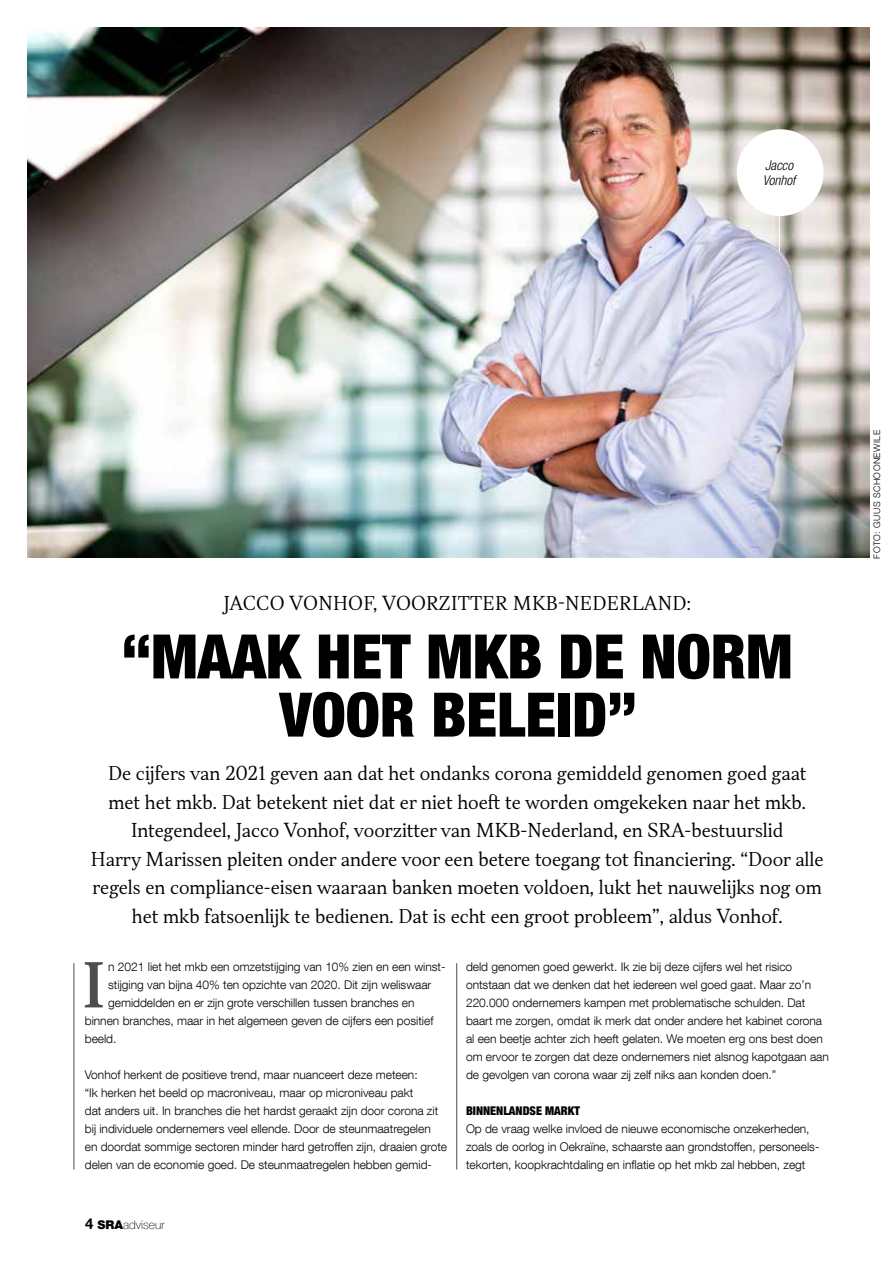
<style>
.page{position:relative;width:893px;height:1263px;background:#fff}
.page>*{position:absolute;margin:0;border:0;box-sizing:border-box;transform-origin:0 0}
.t1{font:900 condensed 61.35px/58.2px "Helvetica Neue LT Com";color:#000;text-align:center}
.t2{font:500 58.8px "TT Jenevers";color:#4e4d4c}
.t3{font:300 18px/28.5px "TT Jenevers";color:#000;text-align:center}
.t4{font:italic 300 condensed 13.5px/15px "Helvetica Neue LT Com";color:#000}
.t5{font:300 12px/18px "Helvetica Neue LT Com";color:#000}
.t6{font:900 condensed 12px "Helvetica Neue LT Com";color:#000}
.t7{font:100 12px "Helvetica Neue LT Com";color:#000}
.t8{font:300 9px "Helvetica Neue LT Com";letter-spacing:.05em;color:#000}
.s1{font-weight:700;font-size:15px}
.s2{font-weight:900}
</style>
<div class="page">
<img style="left:27px;top:27px;width:843px;height:530px">
<hr style="left:74px;top:963px;width:1px;height:206px;background:#4e4d4c">
<hr style="left:456px;top:963px;width:1px;height:206px;background:#4e4d4c">
<div style="left:737px;top:129px;width:86px;height:87px;background:#fff;border-radius:50%"></div>
<hr style="left:779px;top:210px;width:1px;height:41px;background:#fff">
<p class="t4" style="left:763px;top:157px;width:34px">Jacco<br>Vonhof</p>
<h3 class="t3" style="left:223px;top:590px;width:469px">JACCO VONHOF, VOORZITTER MKB-NEDERLAND:</h3>
<h1 class="t1" style="left:122px;top:627px;width:672px">“MAAK HET MKB DE NORM<br>VOOR BELEID”</h1>
<p class="t3" style="left:91px;top:759px;width:734px">De cijfers van 2021 geven aan dat het ondanks corona gemiddeld genomen goed gaat met het mkb. Dat betekent niet dat er niet hoeft te worden omgekeken naar het mkb.<br>Integendeel, Jacco Vonhof, voorzitter van MKB-Nederland, en SRA-bestuurslid<br>Harry Marissen pleiten onder andere voor een betere toegang tot financiering. “Door alle regels en compliance-eisen waaraan banken moeten voldoen, lukt het nauwelijks nog om het mkb fatsoenlijk te bedienen. Dat is echt een groot probleem”, aldus Vonhof.</p>
<h2 class="t2" style="left:83px;top:946px;width:24px">I</h2>
<p class="t5" style="left:108px;top:958px;width:339px">n 2021 liet het mkb een omzetstijging van 10% zien en een winst-</p>
<p class="t5" style="left:108px;top:976px;width:325px">stijging van bijna 40% ten opzichte van 2020. Dit zijn weliswaar</p>
<p class="t5" style="left:108px;top:994px;width:308px">gemiddelden en er zijn grote verschillen tussen branches en</p>
<p class="t5" style="left:85px;top:1012px;width:350px">binnen branches, maar in het algemeen geven de cijfers een positief</p>
<p class="t5" style="left:85px;top:1030px;width:33px">beeld.</p>
<p class="t5" style="left:85px;top:1066px;width:364px">Vonhof herkent de positieve trend, maar nuanceert deze meteen:<br>“Ik herken het beeld op macroniveau, maar op microniveau pakt<br>dat anders uit. In branches die het hardst geraakt zijn door corona zit bij individuele ondernemers veel ellende. Door de steunmaatregelen<br>en doordat sommige sectoren minder hard getroffen zijn, draaien grote delen van de economie goed. De steunmaatregelen hebben gemid-</p>
<p class="t7" style="left:85px;top:1218px;width:81px"><span class="s1">4</span> <span class="s2">SRA</span>adviseur</p>
<p class="t5" style="left:466px;top:958px;width:364px">deld genomen goed gewerkt. Ik zie bij deze cijfers wel het risico ontstaan dat we denken dat het iedereen wel goed gaat. Maar zo’n 220.000 ondernemers kampen met problematische schulden. Dat baart me zorgen, omdat ik merk dat onder andere het kabinet corona al een beetje achter zich heeft gelaten. We moeten erg ons best doen om ervoor te zorgen dat deze ondernemers niet alsnog kapotgaan aan de gevolgen van corona waar zij zelf niks aan konden doen.”</p>
<p class="t6" style="left:466px;top:1104px;width:115px">BINNENLANDSE MARKT</p>
<p class="t5" style="left:466px;top:1120px;width:353px">Op de vraag welke invloed de nieuwe economische onzekerheden, zoals de oorlog in Oekraïne, schaarste aan grondstoffen, personeels&shy;tekorten, koopkrachtdaling en inflatie op het mkb zal hebben, zegt</p>
<p class="t8" style="left:871px;top:558px;width:130px;rotate:-90deg">FOTO: GUUS SCHOONEWILE</p>
</div>
